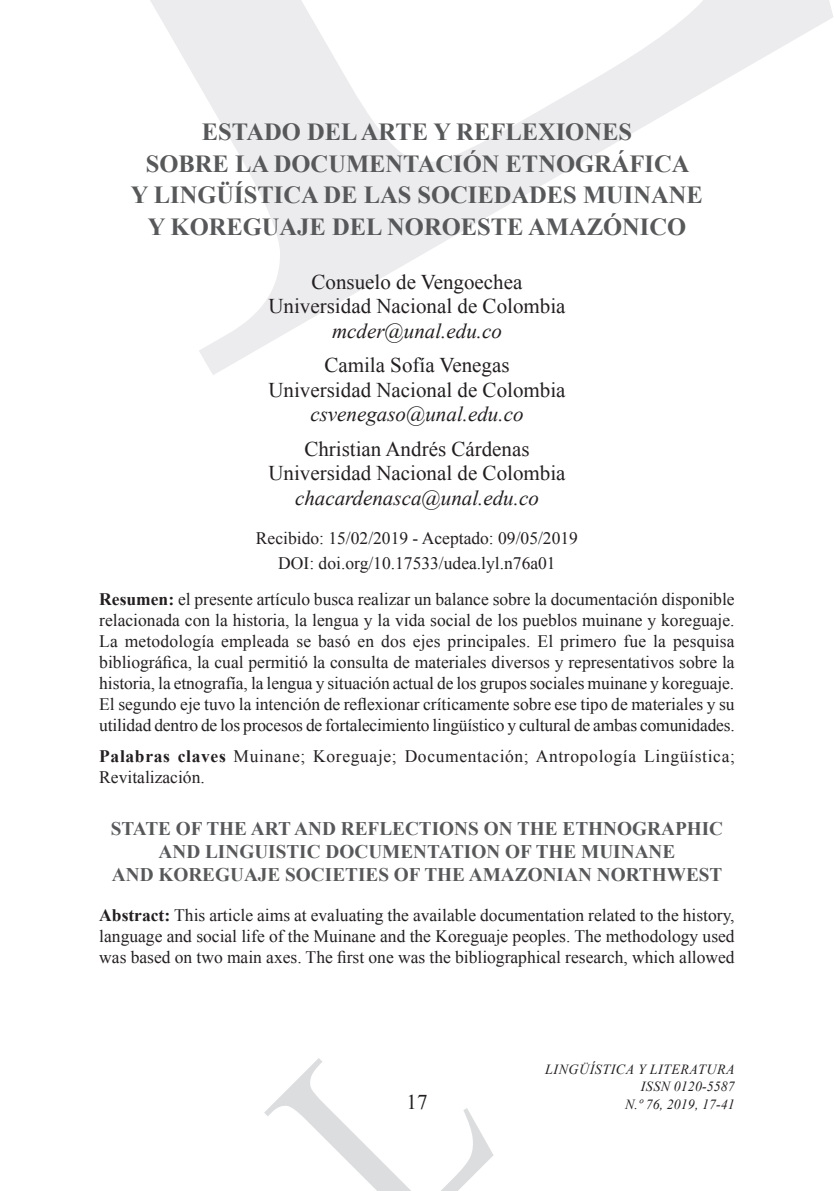
<style>
.page{position:relative;width:834px;height:1191px;background:#fff}
.page>*{position:absolute;margin:0;border:0;box-sizing:border-box;transform-origin:0 0}
.titulo_0{font:700 24.5px/31.5px "Times New Roman";color:#57585a;text-align:center}
.autor{font:21px "Times New Roman";color:#231f20}
.autor-2{font:italic 21px "Times New Roman";color:#231f20}
.titulo_0_ingles{font:700 19.25px/22.8px "Times New Roman";color:#57585a;text-align:center}
.resumen_texto{font:17.5px/21px "Times New Roman";color:#231f20;text-align:justify}
.resumen_texto-2{font:17.5px/21px "Times New Roman";letter-spacing:.035em;color:#231f20}
.Recibido{font:17.5px "Times New Roman";color:#231f20}
.t1{font:italic 14px/17.5px "Times New Roman";letter-spacing:.035em;color:#231f20;text-align:right}
.s1{font-weight:700}
</style>
<div class="page">
<svg style="left:264px;top:1058px;width:229px;height:133px"></svg>
<svg style="left:150px;top:0;width:683px;height:375px"></svg>
<p class="titulo_0" style="left:131px;top:115px;width:573px">ESTADO DEL ARTE Y REFLEXIONES<br>SOBRE LA DOCUMENTACIÓN ETNOGRÁFICA<br>Y LINGÜÍSTICA DE LAS SOCIEDADES MUINANE Y KOREGUAJE DEL NOROESTE AMAZÓNICO</p>
<p class="autor" style="left:311px;top:267px;width:212px">Consuelo de Vengoechea</p>
<p class="autor" style="left:268px;top:291px;width:298px">Universidad Nacional de Colombia</p>
<p class="autor-2" style="left:332px;top:316px;width:171px">mcder@unal.edu.co</p>
<p class="autor" style="left:324px;top:350px;width:187px">Camila Sofía Venegas</p>
<p class="autor" style="left:268px;top:375px;width:298px">Universidad Nacional de Colombia</p>
<p class="autor-2" style="left:310px;top:400px;width:214px">csvenegaso@unal.edu.co</p>
<p class="autor" style="left:304px;top:434px;width:227px">Christian Andrés Cárdenas</p>
<p class="autor" style="left:268px;top:458px;width:298px">Universidad Nacional de Colombia</p>
<p class="autor-2" style="left:295px;top:483px;width:245px">chacardenasca@unal.edu.co</p>
<p class="Recibido" style="left:256px;top:526px;width:323px">Recibido: 15/02/2019 - Aceptado: 09/05/2019</p>
<p class="Recibido" style="left:278px;top:550px;width:279px">DOI: doi.org/10.17533/udea.lyl.n76a01</p>
<p class="resumen_texto" style="left:99px;top:587px;width:637px"><span class="s1">Resumen:</span> el presente artículo busca realizar un balance sobre la documentación disponible relacionada con la historia, la lengua y la vida social de los pueblos muinane y koreguaje.<br>La metodología empleada se basó en dos ejes principales. El primero fue la pesquisa bibliográfica, la cual permitió la consulta de materiales diversos y representativos sobre la historia, la etnografía, la lengua y situación actual de los grupos sociales muinane y koreguaje.<br>El segundo eje tuvo la intención de reflexionar críticamente sobre ese tipo de materiales y su utilidad dentro de los procesos de fortalecimiento lingüístico y cultural de ambas comunidades.</p>
<p class="resumen_texto-2" style="left:99px;top:744px;width:637px"><span class="s1">Palabras claves</span> Muinane; Koreguaje; Documentación; Antropología Lingüística;<br>Revitalización.</p>
<p class="titulo_0_ingles" style="left:111px;top:816px;width:613px">STATE OF THE ART AND REFLECTIONS ON THE ETHNOGRAPHIC<br>AND LINGUISTIC DOCUMENTATION OF THE MUINANE<br>AND KOREGUAJE SOCIETIES OF THE AMAZONIAN NORTHWEST</p>
<p class="resumen_texto" style="left:99px;top:904px;width:636px"><span class="s1">Abstract:</span> This article aims at evaluating the available documentation related to the history, language and social life of the Muinane and the Koreguaje peoples. The methodology used was based on two main axes. The first one was the bibliographical research, which allowed</p>
<p class="autor" style="left:406px;top:1087px;width:22px">17</p>
<p class="t1" style="left:545px;top:1060px;width:191px">LINGÜÍSTICA Y LITERATURA<br>ISSN 0120-5587<br>N.º 76, 2019, 17-41</p>
</div>
